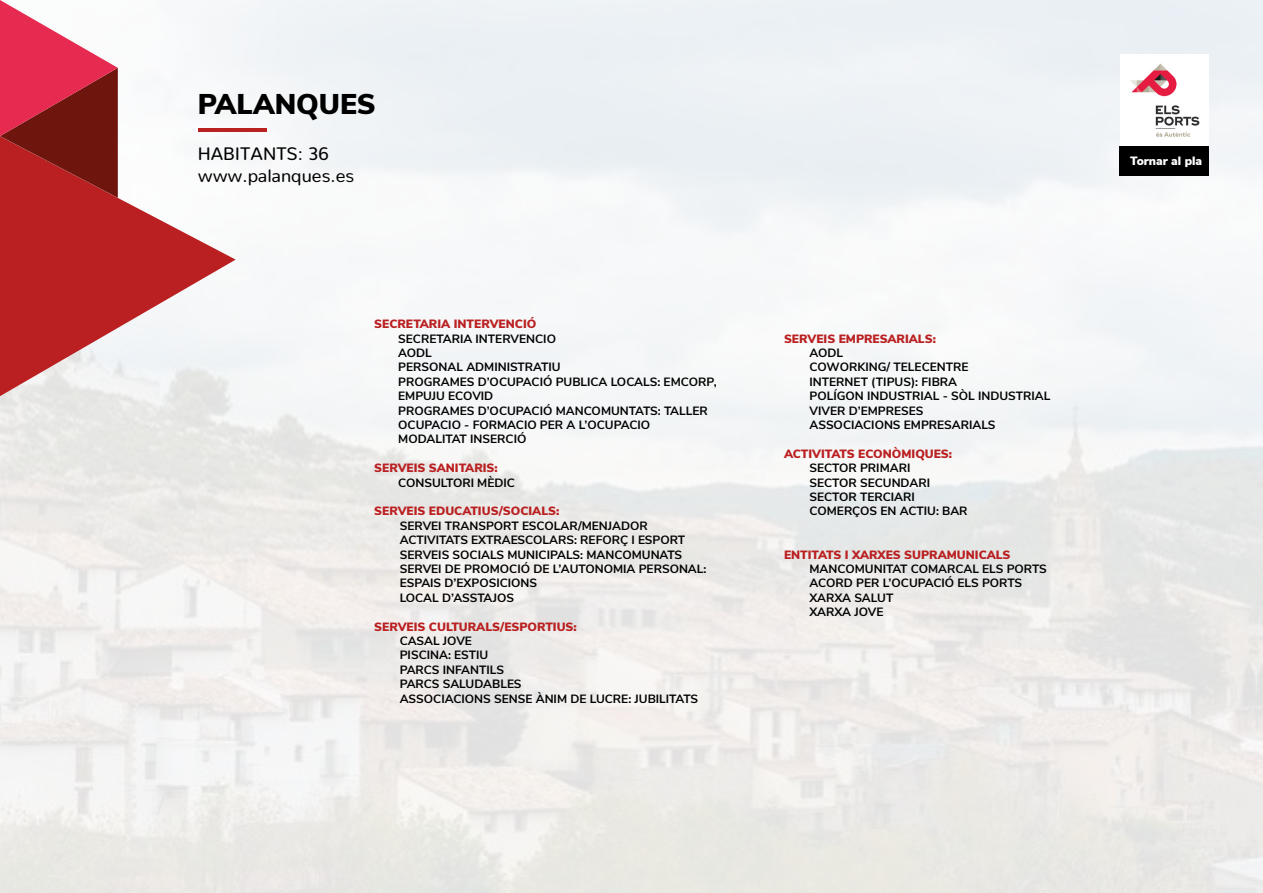
<style>
.page{position:relative;width:1263px;height:893px;background:#fff}
.page>*{position:absolute;margin:0;border:0;box-sizing:border-box;transform-origin:0 0}
.t1{font:900 28.5px "Nunito Sans";color:#000}
.t2{font:18px/21.6px "Nunito";color:#000}
.t3{font:700 12px/14.4px "Nunito Sans";color:#000}
.t4{font:900 12px "Nunito Sans";color:#ba2021}
.t5{font:900 12px "Nunito Sans";color:#fff}
</style>
<div class="page">
<img style="left:0;top:0;width:1263px;height:893px">
<svg style="left:0;top:136px;width:236px;height:260px"></svg>
<svg style="left:0;top:0;width:118px;height:198px"></svg>
<hr style="left:199px;top:129px;width:68px;height:3px;background:#ba2222">
<img style="left:1120px;top:54px;width:89px;height:92px">
<div style="left:1119px;top:146px;width:90px;height:29px;background:#000"></div>
<h1 class="t1" style="left:198px;top:83px;width:180px">PALANQUES</h1>
<h2 class="t2" style="left:198px;top:141px;width:158px">HABITANTS: 36 www.palanques.es</h2>
<p class="t5" style="left:1130px;top:152px;width:74px">Tornar al pla</p>
<p class="t4" style="left:374px;top:315px;width:164px">SECRETARIA INTERVENCIÓ</p>
<p class="t3" style="left:398px;top:331px;width:320px">SECRETARIA INTERVENCIO<br>AODL<br>PERSONAL ADMINISTRATIU<br>PROGRAMES D’OCUPACIÓ PUBLICA LOCALS: EMCORP,<br>EMPUJU ECOVID<br>PROGRAMES D’OCUPACIÓ MANCOMUNTATS: TALLER<br>OCUPACIO - FORMACIO PER A L’OCUPACIO<br>MODALITAT INSERCIÓ</p>
<p class="t4" style="left:374px;top:459px;width:125px">SERVEIS SANITARIS:</p>
<p class="t3" style="left:398px;top:475px;width:118px">CONSULTORI MÈDIC</p>
<p class="t4" style="left:374px;top:502px;width:187px">SERVEIS EDUCATIUS/SOCIALS:</p>
<p class="t3" style="left:400px;top:518px;width:308px">SERVEI TRANSPORT ESCOLAR/MENJADOR ACTIVITATS EXTRAESCOLARS: REFORÇ I ESPORT SERVEIS SOCIALS MUNICIPALS: MANCOMUNATS SERVEI DE PROMOCIÓ DE L’AUTONOMIA PERSONAL:<br>ESPAIS D’EXPOSICIONS<br>LOCAL D’ASSTAJOS</p>
<p class="t4" style="left:374px;top:618px;width:204px">SERVEIS CULTURALS/ESPORTIUS:</p>
<p class="t3" style="left:400px;top:633px;width:300px">CASAL JOVE<br>PISCINA: ESTIU<br>PARCS INFANTILS<br>PARCS SALUDABLES<br>ASSOCIACIONS SENSE ÀNIM DE LUCRE: JUBILITATS</p>
<p class="t4" style="left:784px;top:330px;width:153px">SERVEIS EMPRESARIALS:</p>
<p class="t3" style="left:809px;top:345px;width:242px">AODL<br>COWORKING/ TELECENTRE<br>INTERNET (TIPUS): FIBRA<br>POLÍGON INDUSTRIAL - SÒL INDUSTRIAL<br>VIVER D’EMPRESES<br>ASSOCIACIONS EMPRESARIALS</p>
<p class="t4" style="left:784px;top:445px;width:170px">ACTIVITATS ECONÒMIQUES:</p>
<p class="t3" style="left:809px;top:460px;width:160px">SECTOR PRIMARI<br>SECTOR SECUNDARI<br>SECTOR TERCIARI<br>COMERÇOS EN ACTIU: BAR</p>
<p class="t4" style="left:784px;top:546px;width:228px">ENTITATS I XARXES SUPRAMUNICALS</p>
<p class="t3" style="left:809px;top:561px;width:239px">MANCOMUNITAT COMARCAL ELS PORTS<br>ACORD PER L’OCUPACIÓ ELS PORTS<br>XARXA SALUT<br>XARXA JOVE</p>
</div>
